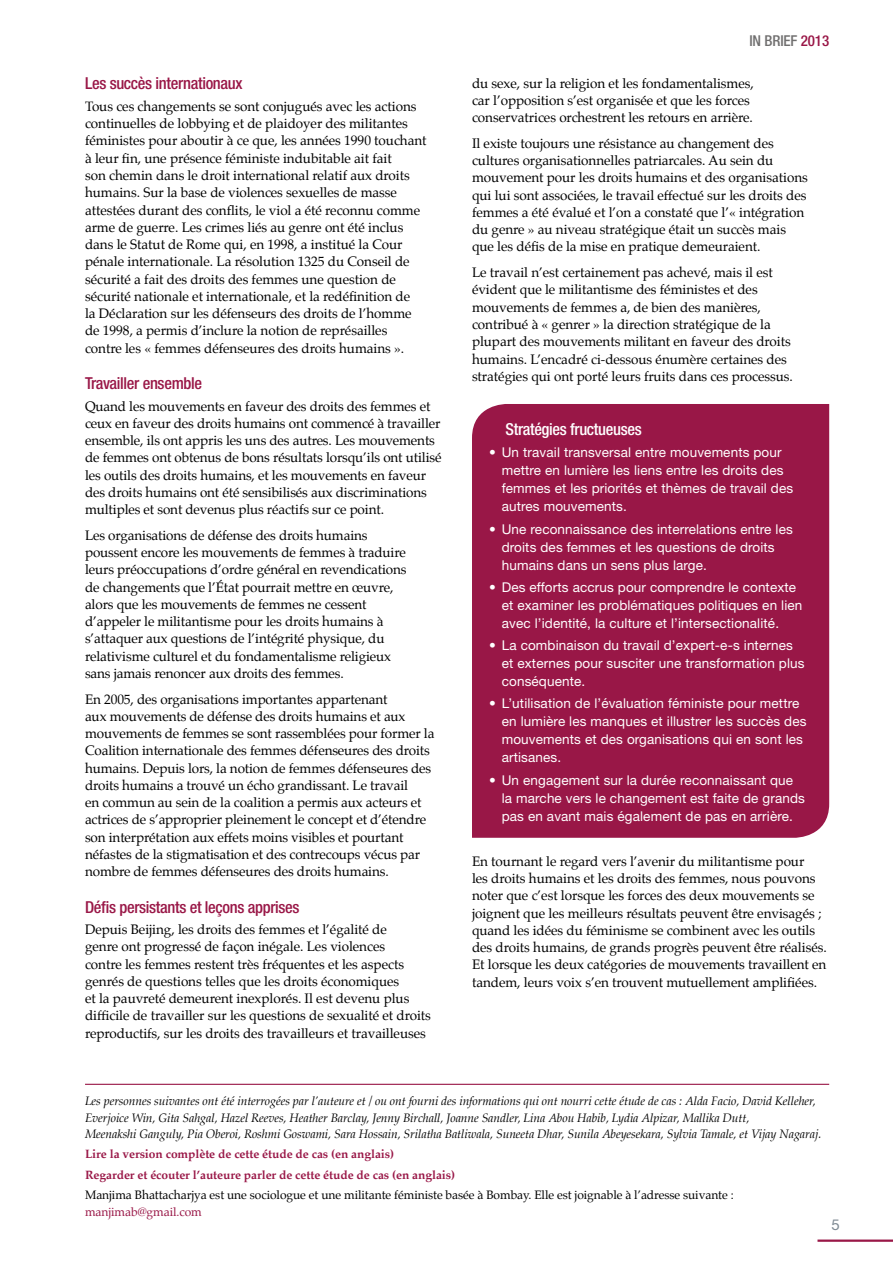
<style>
.page{position:relative;width:893px;height:1263px;background:#fff}
.page>*{position:absolute;margin:0;border:0;box-sizing:border-box;transform-origin:0 0}
.t1{font:500 condensed 16.5px "Helvetica Neue";letter-spacing:-.02em;color:#991747}
.t2{font:500 condensed 16.5px "Helvetica Neue";letter-spacing:-.02em;color:#fff}
.t3{font:500 condensed 15px "Helvetica Neue";letter-spacing:-.01em;color:#706f6f}
.t4{font:15px "Helvetica Neue";color:#808b94}
.t5{font:13.5px/17.2px "Palatino";letter-spacing:-.005em;color:#000}
.t6{font:13.5px/18px "Helvetica Neue";letter-spacing:.01em;color:#fff}
.t7{font:italic 12px/16.5px "Palatino";letter-spacing:-.005em;color:#000}
.t8{font:700 12px/21.5px "Palatino";letter-spacing:-.005em;color:#991747}
.t9{font:12px "Palatino";letter-spacing:-.005em;color:#000}
.t10{font:12px "Palatino";letter-spacing:-.005em;color:#991747}
.s1{color:#991747}
</style>
<div class="page">
<div style="left:472px;top:404px;width:357px;height:434px;background:#991747"></div>
<hr style="left:85px;top:1084px;width:744px;height:1px;background:#991747">
<hr style="left:817px;top:1239px;width:76px;height:3px;background:#991747">
<p class="t1" style="left:85px;top:74px;width:159px">Les succès internationaux</p>
<p class="t5" style="left:85px;top:98px;width:343px">Tous ces changements se sont conjugués avec les actions continuelles de lobbying et de plaidoyer des militantes féministes pour aboutir à ce que, les années 1990 touchant à leur fin, une présence féministe indubitable ait fait<br>son chemin dans le droit international relatif aux droits humains. Sur la base de violences sexuelles de masse attestées durant des conflits, le viol a été reconnu comme arme de guerre. Les crimes liés au genre ont été inclus dans le Statut de Rome qui, en 1998, a institué la Cour pénale internationale. La résolution 1325 du Conseil de sécurité a fait des droits des femmes une question de sécurité nationale et internationale, et la redéfinition de<br>la Déclaration sur les défenseurs des droits de l’homme de 1998, a permis d’inclure la notion de représailles contre les « femmes défenseures des droits humains ».</p>
<p class="t1" style="left:85px;top:373px;width:119px">Travailler ensemble</p>
<p class="t5" style="left:85px;top:397px;width:358px">Quand les mouvements en faveur des droits des femmes et ceux en faveur des droits humains ont commencé à travailler ensemble, ils ont appris les uns des autres. Les mouvements de femmes ont obtenus de bons résultats lorsqu’ils ont utilisé les outils des droits humains, et les mouvements en faveur des droits humains ont été sensibilisés aux discriminations multiples et sont devenus plus réactifs sur ce point.</p>
<p class="t5" style="left:85px;top:526px;width:323px">Les organisations de défense des droits humains poussent encore les mouvements de femmes à traduire leurs préoccupations d’ordre général en revendications de changements que l’État pourrait mettre en œuvre, alors que les mouvements de femmes ne cessent d’appeler le militantisme pour les droits humains à s’attaquer aux questions de l’intégrité physique, du relativisme culturel et du fondamentalisme religieux sans jamais renoncer aux droits des femmes.</p>
<p class="t5" style="left:85px;top:690px;width:351px">En 2005, des organisations importantes appartenant<br>aux mouvements de défense des droits humains et aux mouvements de femmes se sont rassemblées pour former la Coalition internationale des femmes défenseures des droits humains. Depuis lors, la notion de femmes défenseures des droits humains a trouvé un écho grandissant. Le travail<br>en commun au sein de la coalition a permis aux acteurs et actrices de s’approprier pleinement le concept et d’étendre son interprétation aux effets moins visibles et pourtant néfastes de la stigmatisation et des contrecoups vécus par nombre de femmes défenseures des droits humains.</p>
<p class="t1" style="left:85px;top:897px;width:216px">Défis persistants et leçons apprises</p>
<p class="t5" style="left:85px;top:921px;width:347px">Depuis Beijing, les droits des femmes et l’égalité de<br>genre ont progressé de façon inégale. Les violences<br>contre les femmes restent très fréquentes et les aspects genrés de questions telles que les droits économiques<br>et la pauvreté demeurent inexplorés. Il est devenu plus difficile de travailler sur les questions de sexualité et droits reproductifs, sur les droits des travailleurs et travailleuses</p>
<p class="t3" style="left:749px;top:32px;width:81px">IN BRIEF <span class="s1">2013</span></p>
<p class="t5" style="left:472px;top:74px;width:283px">du sexe, sur la religion et les fondamentalismes, car l’opposition s’est organisée et que les forces conservatrices orchestrent les retours en arrière.</p>
<p class="t5" style="left:472px;top:135px;width:337px">Il existe toujours une résistance au changement des cultures organisationnelles patriarcales. Au sein du mouvement pour les droits humains et des organisations qui lui sont associées, le travail effectué sur les droits des femmes a été évalué et l’on a constaté que l’« intégration du genre » au niveau stratégique était un succès mais que les défis de la mise en pratique demeuraient.</p>
<p class="t5" style="left:472px;top:264px;width:322px">Le travail n’est certainement pas achevé, mais il est évident que le militantisme des féministes et des mouvements de femmes a, de bien des manières, contribué à « genrer » la direction stratégique de la plupart des mouvements militant en faveur des droits humains. L’encadré ci-dessous énumère certaines des stratégies qui ont porté leurs fruits dans ces processus.</p>
<p class="t2" style="left:505px;top:419px;width:138px">Stratégies fructueuses</p>
<p class="t6" style="left:502px;top:443px;width:293px;text-indent:-13px">• Un travail transversal entre mouvements pour mettre en lumière les liens entre les droits des femmes et les priorités et thèmes de travail des autres mouvements.</p>
<p class="t6" style="left:502px;top:520px;width:293px;text-indent:-13px">• Une reconnaissance des interrelations entre les droits des femmes et les questions de droits humains dans un sens plus large.</p>
<p class="t6" style="left:502px;top:578px;width:302px;text-indent:-13px">• Des efforts accrus pour comprendre le contexte et examiner les problématiques politiques en lien avec l’identité, la culture et l’intersectionalité.</p>
<p class="t6" style="left:502px;top:636px;width:304px;text-indent:-13px">• La combinaison du travail d’expert-e-s internes et externes pour susciter une transformation plus conséquente.</p>
<p class="t6" style="left:502px;top:694px;width:306px;text-indent:-13px">• L’utilisation de l’évaluation féministe pour mettre en lumière les manques et illustrer les succès des mouvements et des organisations qui en sont les artisanes.</p>
<p class="t6" style="left:502px;top:771px;width:305px;text-indent:-13px">• Un engagement sur la durée reconnaissant que la marche vers le changement est faite de grands pas en avant mais également de pas en arrière.</p>
<p class="t5" style="left:472px;top:852px;width:356px">En tournant le regard vers l’avenir du militantisme pour<br>les droits humains et les droits des femmes, nous pouvons noter que c’est lorsque les forces des deux mouvements se joignent que les meilleurs résultats peuvent être envisagés ; quand les idées du féminisme se combinent avec les outils des droits humains, de grands progrès peuvent être réalisés.<br>Et lorsque les deux catégories de mouvements travaillent en tandem, leurs voix s’en trouvent mutuellement amplifiées.</p>
<p class="t7" style="left:85px;top:1093px;width:738px">Les personnes suivantes ont été interrogées par l’auteure et / ou ont fourni des informations qui ont nourri cette étude de cas : Alda Facio, David Kelleher,<br>Everjoice Win, Gita Sahgal, Hazel Reeves, Heather Barclay, Jenny Birchall, Joanne Sandler, Lina Abou Habib, Lydia Alpizar, Mallika Dutt,<br>Meenakshi Ganguly, Pia Oberoi, Roshmi Goswami, Sara Hossain, Srilatha Batliwala, Suneeta Dhar, Sunila Abeyesekara, Sylvia Tamale, et Vijay Nagaraj.</p>
<p class="t8" style="left:85px;top:1143px;width:372px">Lire la version complète de cette étude de cas (en anglais)<br>Regarder et écouter l’auteure parler de cette étude de cas (en anglais)</p>
<p class="t9" style="left:85px;top:1184px;width:650px">Manjima Bhattacharjya est une sociologue et une militante féministe basée à Bombay. Elle est joignable à l’adresse suivante :</p>
<p class="t10" style="left:85px;top:1202px;width:118px">manjimab@gmail.com</p>
<p class="t4" style="left:831px;top:1216px;width:10px">5</p>
</div>
